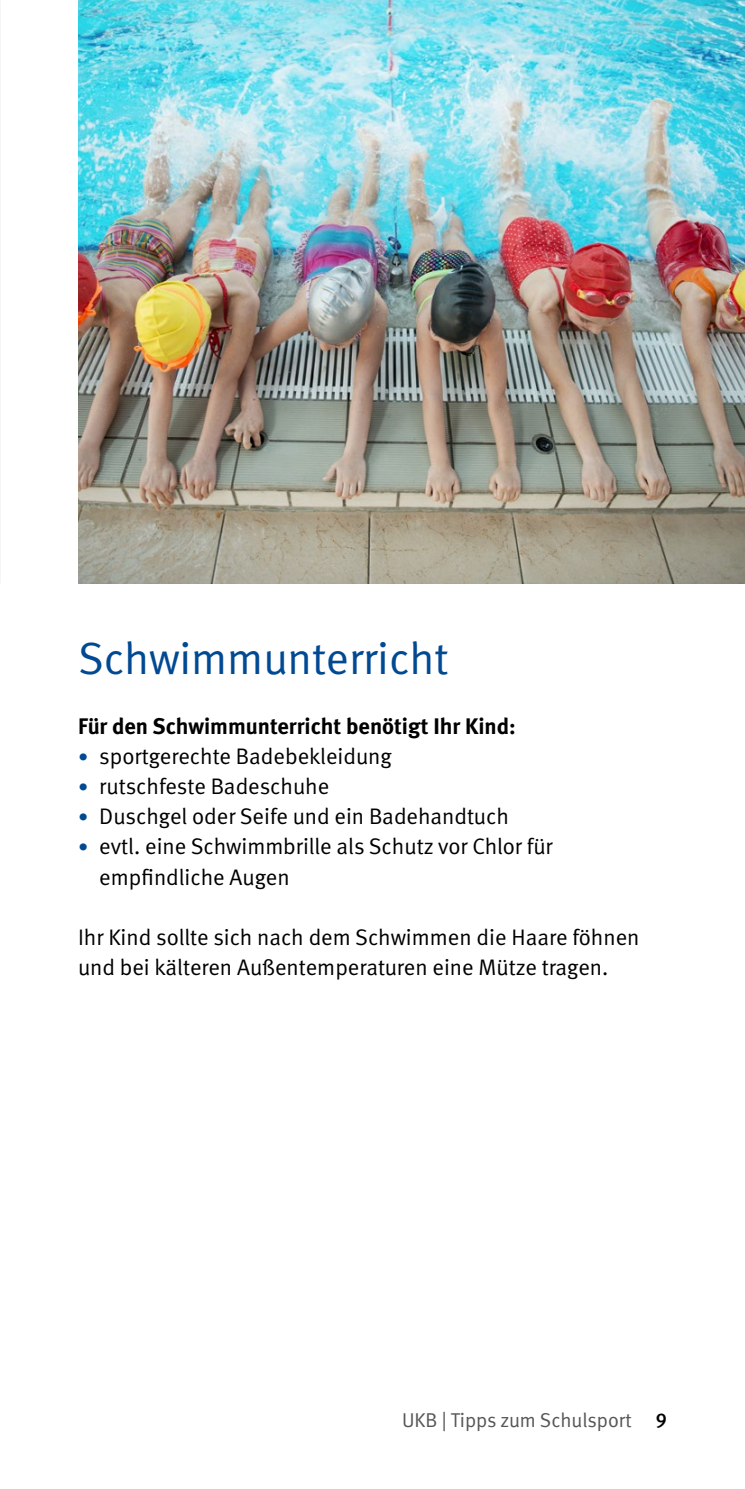
<style>
.page{position:relative;width:745px;height:1489px;background:#fff}
.page>*{position:absolute;margin:0;border:0;box-sizing:border-box;transform-origin:0 0}
.t1{font:45px "DGUV Meta";color:#004993}
.t2{font:22.5px/30.2px "DGUV Meta";color:#000}
.t3{font:700 22.5px "DGUV Meta";color:#000}
.t4{font:20px "DGUV Meta";color:#565656}
.s1{font-size:20px;color:#004993}
.s2{font-weight:500;color:#000}
</style>
<div class="page">
<img style="left:78px;top:0;width:666px;height:583px">
<h1 class="t1" style="left:78px;top:632px;width:372px">Schwimmunterricht</h1>
<p class="t3" style="left:78px;top:712px;width:439px">Für den Schwimmunterricht benötigt Ihr Kind:</p>
<p class="t2" style="left:78px;top:741px;width:315px"><span class="s1">•</span> sportgerechte Badebekleidung</p>
<p class="t2" style="left:78px;top:771px;width:253px"><span class="s1">•</span> rutschfeste Badeschuhe</p>
<p class="t2" style="left:78px;top:801px;width:432px"><span class="s1">•</span> Duschgel oder Seife und ein Badehandtuch</p>
<p class="t2" style="left:99px;top:832px;width:454px;text-indent:-21px"><span class="s1">•</span> evtl. eine Schwimmbrille als Schutz vor Chlor für empfindliche Augen</p>
<p class="t2" style="left:78px;top:922px;width:562px">Ihr Kind sollte sich nach dem Schwimmen die Haare föhnen und bei kälteren Außentemperaturen eine Mütze tragen.</p>
<p class="t4" style="left:402px;top:1408px;width:266px">UKB | Tipps zum Schulsport <span class="s2">9</span></p>
</div>
